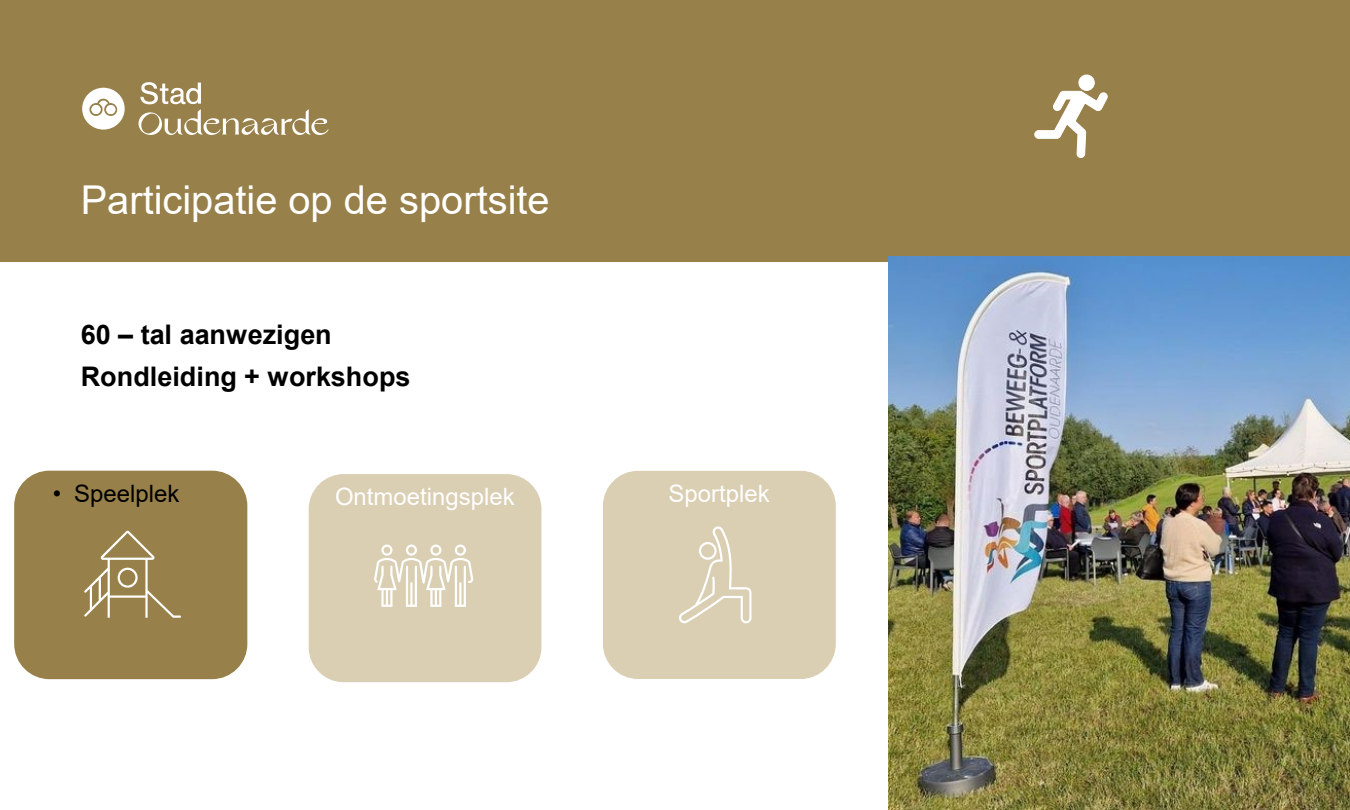
<style>
.page{position:relative;width:1350px;height:810px;background:#fff}
.page>*{position:absolute;margin:0;border:0;box-sizing:border-box;transform-origin:0 0}
.t1{font:39.75px "Arial";color:#fff}
.t2{font:700 27px "Arial";color:#000}
.t3{font:24px "Arial";color:#fff}
.t4{font:24px "Arial";color:#000}
</style>
<div class="page">
<div style="left:0;top:0;width:1350px;height:262px;background:#98804a"></div>
<svg style="left:82px;top:88px;width:43px;height:42px"></svg>
<svg style="left:138px;top:82px;width:191px;height:53px"></svg>
<div style="left:14px;top:471px;width:233px;height:208px;background:#98804a;border:2px solid #98804a;border-radius:35px"></div>
<div style="left:1079px;top:75px;width:15px;height:15px;background:#fff;border-radius:50%"></div>
<div style="left:1078px;top:75px;width:17px;height:16px;border:1px solid #fff;border-radius:50%"></div>
<svg style="left:1034px;top:90px;width:74px;height:68px"></svg>
<svg style="left:84px;top:530px;width:97px;height:88px"></svg>
<div style="left:309px;top:474px;width:232px;height:208px;background:#daceb3;border:1px solid #daceb3;border-radius:35px"></div>
<div style="left:604px;top:471px;width:231px;height:207px;background:#daceb3;border-radius:35px"></div>
<div style="left:603px;top:471px;width:233px;height:208px;border:1px solid #daceb3;border-radius:35px"></div>
<svg style="left:374px;top:545px;width:100px;height:62px"></svg>
<svg style="left:679px;top:526px;width:73px;height:97px"></svg>
<img style="left:888px;top:256px;width:462px;height:553px">
<h2 class="t1" style="left:81px;top:173px;width:470px">Participatie op de sportsite</h2>
<p class="t2" style="left:81px;top:315px;width:252px">60 – tal aanwezigen</p>
<p class="t2" style="left:81px;top:358px;width:331px">Rondleiding + workshops</p>
<p class="t4" style="left:53px;top:477px;width:128px">• Speelplek</p>
<p class="t3" style="left:335px;top:480px;width:181px">Ontmoetingsplek</p>
<p class="t3" style="left:669px;top:477px;width:103px">Sportplek</p>
</div>
